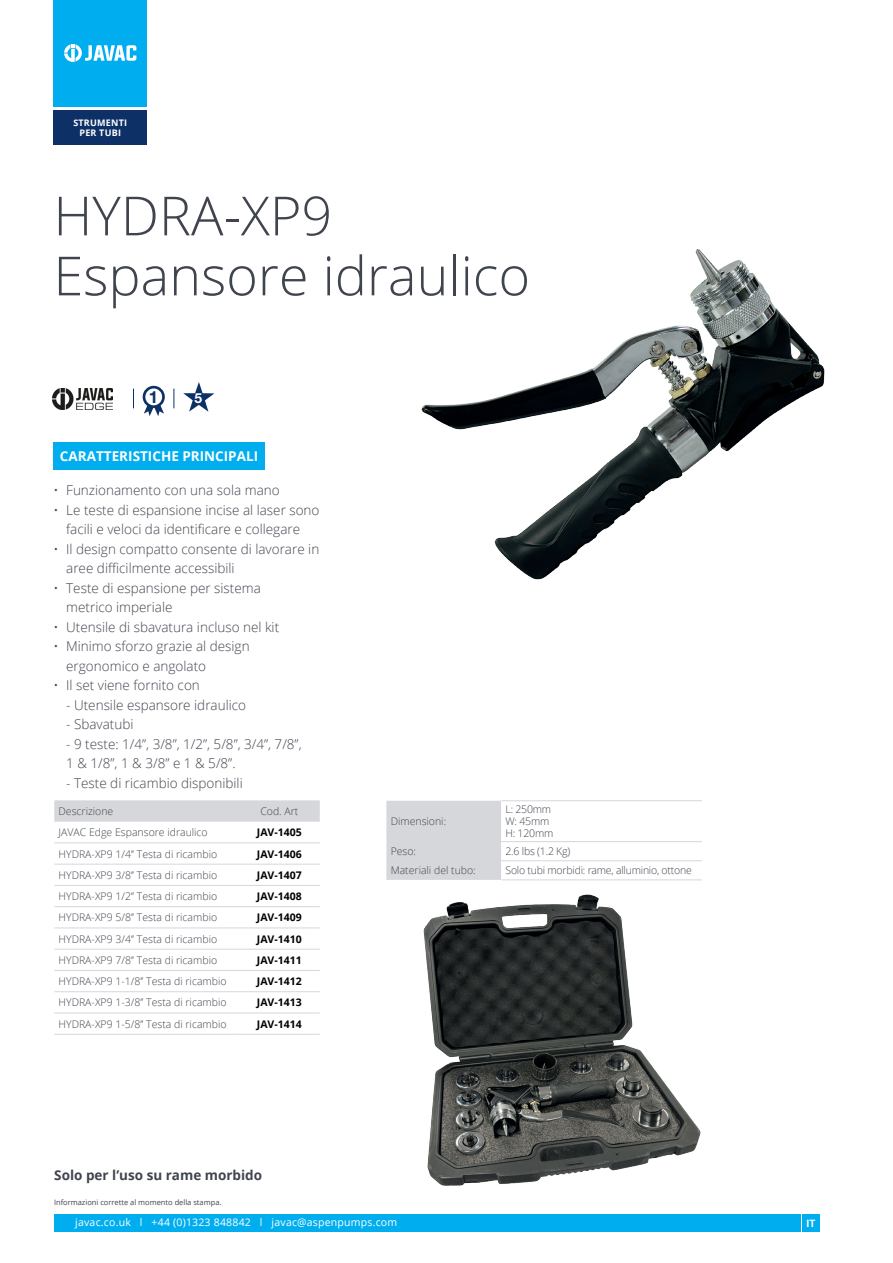
<style>
.page{position:relative;width:893px;height:1263px;background:#fff}
.page>*{position:absolute;margin:0;border:0;box-sizing:border-box;transform-origin:0 0}
.t1{font:300 54px/60px "Open Sans";color:#40444e}
.t2{font:700 16.95px "Helvetica Neue";color:#0d3166}
.t3{font:700 13.8px "Helvetica Neue";color:#fff}
.t4{font:300 13.5px/19.5px "Open Sans";color:#40444e}
.t5{font:700 13.5px "Open Sans";color:#fff}
.t6{font:700 13.5px "Open Sans";color:#40444e}
.t7{font:300 10.5px "Open Sans";color:#40444e}
.t8{font:700 10.5px "Open Sans";color:#000001}
.t9{font:300 10.5px/12px "Open Sans";letter-spacing:-.02em;color:#40444e}
.t10{font:10.5px "Open Sans";letter-spacing:.02em;color:#fff}
.t11{font:700 10.5px "Frutiger LT Pro";color:#fff}
.t12{font:700 9px/10.5px "Open Sans";letter-spacing:.025em;color:#fff;text-align:center}
.t13{font:7.5px "Open Sans";color:#40444e}
</style>
<div class="page">
<div style="left:54px;top:1214px;width:746px;height:17px;background:#00aeef"></div>
<div style="left:802px;top:1214px;width:17px;height:17px;background:#00aeef"></div>
<div style="left:53px;top:442px;width:212px;height:27px;background:#00aeef"></div>
<div style="left:53px;top:0;width:94px;height:106px;background:#00aeef"></div>
<svg style="left:64px;top:44px;width:72px;height:18px"></svg>
<img style="left:423px;top:894px;width:278px;height:292px">
<div style="left:53px;top:111px;width:94px;height:34px;background:#0d3166"></div>
<img style="left:421px;top:249px;width:404px;height:331px">
<img style="left:53px;top:389px;width:60px;height:21px">
<svg style="left:133px;top:389px;width:1px;height:19px"></svg>
<svg style="left:174px;top:389px;width:1px;height:19px"></svg>
<svg style="left:144px;top:403px;width:20px;height:13px"></svg>
<div style="left:144px;top:387px;width:19px;height:20px;background:#fff;border-radius:50%"></div>
<div style="left:143px;top:386px;width:22px;height:22px;border:3px solid #0d3166;border-radius:50%"></div>
<svg style="left:183px;top:382px;width:31px;height:30px"></svg>
<svg style="left:54px;top:800px;width:266px;height:22px"></svg>
<hr style="left:54px;top:842px;width:185px;height:1px;background:#d6d7da">
<hr style="left:239px;top:842px;width:81px;height:1px;background:#d6d7da">
<hr style="left:54px;top:864px;width:185px;height:1px;background:#d6d7da">
<hr style="left:239px;top:864px;width:81px;height:1px;background:#d6d7da">
<hr style="left:54px;top:885px;width:185px;height:1px;background:#d6d7da">
<hr style="left:239px;top:885px;width:81px;height:1px;background:#d6d7da">
<hr style="left:54px;top:906px;width:185px;height:1px;background:#d6d7da">
<hr style="left:239px;top:906px;width:81px;height:1px;background:#d6d7da">
<hr style="left:54px;top:927px;width:185px;height:1px;background:#d6d7da">
<hr style="left:239px;top:927px;width:81px;height:1px;background:#d6d7da">
<hr style="left:54px;top:949px;width:185px;height:1px;background:#d6d7da">
<hr style="left:239px;top:949px;width:81px;height:1px;background:#d6d7da">
<hr style="left:54px;top:970px;width:185px;height:1px;background:#d6d7da">
<hr style="left:239px;top:970px;width:81px;height:1px;background:#d6d7da">
<hr style="left:54px;top:991px;width:185px;height:1px;background:#d6d7da">
<hr style="left:239px;top:991px;width:81px;height:1px;background:#d6d7da">
<hr style="left:54px;top:1012px;width:185px;height:1px;background:#d6d7da">
<hr style="left:239px;top:1012px;width:81px;height:1px;background:#d6d7da">
<hr style="left:54px;top:1034px;width:185px;height:1px;background:#d6d7da">
<hr style="left:239px;top:1034px;width:81px;height:1px;background:#d6d7da">
<svg style="left:386px;top:801px;width:316px;height:79px"></svg>
<hr style="left:501px;top:800px;width:201px;height:1px;background:#d6d7da">
<hr style="left:501px;top:841px;width:201px;height:1px;background:#d6d7da">
<hr style="left:501px;top:860px;width:201px;height:1px;background:#d6d7da">
<hr style="left:501px;top:879px;width:201px;height:1px;background:#d6d7da">
<p class="t12" style="left:73px;top:117px;width:55px">STRUMENTI<br>PER TUBI</p>
<p class="t1" style="left:53px;top:184px;width:478px">HYDRA-XP9<br>Espansore idraulico</p>
<p class="t2" style="left:149px;top:383px;width:11px">1</p>
<p class="t3" style="left:195px;top:388px;width:9px">5</p>
<p class="t5" style="left:60px;top:446px;width:200px">CARATTERISTICHE PRINCIPALI</p>
<p class="t4" style="left:53px;top:480px;width:228px">• Funzionamento con una sola mano</p>
<p class="t4" style="left:53px;top:500px;width:268px;text-align:center">• Le teste di espansione incise al laser sono facili e veloci da identificare e collegare</p>
<p class="t4" style="left:66px;top:539px;width:255px;text-indent:-13px">• Il design compatto consente di lavorare in aree difficilmente accessibili</p>
<p class="t4" style="left:66px;top:578px;width:196px;text-indent:-13px">• Teste di espansione per sistema metrico imperiale</p>
<p class="t4" style="left:53px;top:617px;width:227px">• Utensile di sbavatura incluso nel kit</p>
<p class="t4" style="left:66px;top:636px;width:185px;text-indent:-13px">• Minimo sforzo grazie al design ergonomico e angolato</p>
<p class="t4" style="left:53px;top:675px;width:148px">• Il set viene fornito con</p>
<p class="t4" style="left:66px;top:695px;width:181px">- Utensile espansore idraulico</p>
<p class="t4" style="left:66px;top:714px;width:69px">- Sbavatubi</p>
<p class="t4" style="left:66px;top:734px;width:237px">- 9 teste: 1/4”, 3/8”, 1/2”, 5/8”, 3/4”, 7/8”,</p>
<p class="t4" style="left:66px;top:753px;width:171px">1 &amp; 1/8”, 1 &amp; 3/8” e 1 &amp; 5/8”.</p>
<p class="t4" style="left:66px;top:773px;width:178px">- Teste di ricambio disponibili</p>
<p class="t7" style="left:59px;top:804px;width:56px">Descrizione</p>
<p class="t7" style="left:260px;top:804px;width:40px">Cod. Art</p>
<p class="t7" style="left:59px;top:825px;width:151px">JAVAC Edge Espansore idraulico</p>
<p class="t8" style="left:257px;top:825px;width:46px">JAV-1405</p>
<p class="t7" style="left:59px;top:846px;width:160px">HYDRA-XP9 1/4’’ Testa di ricambio</p>
<p class="t8" style="left:257px;top:846px;width:46px">JAV-1406</p>
<p class="t7" style="left:59px;top:868px;width:160px">HYDRA-XP9 3/8’’ Testa di ricambio</p>
<p class="t8" style="left:257px;top:867px;width:46px">JAV-1407</p>
<p class="t7" style="left:59px;top:889px;width:160px">HYDRA-XP9 1/2’’ Testa di ricambio</p>
<p class="t8" style="left:257px;top:889px;width:46px">JAV-1408</p>
<p class="t7" style="left:59px;top:910px;width:160px">HYDRA-XP9 5/8’’ Testa di ricambio</p>
<p class="t8" style="left:257px;top:910px;width:46px">JAV-1409</p>
<p class="t7" style="left:59px;top:931px;width:160px">HYDRA-XP9 3/4’’ Testa di ricambio</p>
<p class="t8" style="left:257px;top:931px;width:46px">JAV-1410</p>
<p class="t7" style="left:59px;top:953px;width:160px">HYDRA-XP9 7/8’’ Testa di ricambio</p>
<p class="t8" style="left:257px;top:953px;width:46px">JAV-1411</p>
<p class="t7" style="left:59px;top:974px;width:170px">HYDRA-XP9 1-1/8’’ Testa di ricambio</p>
<p class="t8" style="left:257px;top:974px;width:46px">JAV-1412</p>
<p class="t7" style="left:59px;top:995px;width:170px">HYDRA-XP9 1-3/8’’ Testa di ricambio</p>
<p class="t8" style="left:257px;top:995px;width:46px">JAV-1413</p>
<p class="t7" style="left:59px;top:1017px;width:170px">HYDRA-XP9 1-5/8’’ Testa di ricambio</p>
<p class="t8" style="left:257px;top:1016px;width:46px">JAV-1414</p>
<p class="t6" style="left:54px;top:1165px;width:209px">Solo per l’uso su rame morbido</p>
<p class="t7" style="left:391px;top:814px;width:57px">Dimensioni:</p>
<p class="t9" style="left:505px;top:803px;width:49px">L: 250mm<br>W: 45mm<br>H: 120mm</p>
<p class="t7" style="left:391px;top:844px;width:27px">Peso:</p>
<p class="t7" style="left:505px;top:844px;width:66px">2.6 lbs (1.2 Kg)</p>
<p class="t7" style="left:391px;top:863px;width:87px">Materiali del tubo:</p>
<p class="t9" style="left:505px;top:864px;width:188px">Solo tubi morbidi: rame, alluminio, ottone</p>
<p class="t13" style="left:54px;top:1197px;width:169px">Informazioni corrette al momento della stampa.</p>
<p class="t10" style="left:75px;top:1215px;width:323px">javac.co.uk l +44 (0)1323 848842 l javac@aspenpumps.com</p>
<p class="t11" style="left:806px;top:1217px;width:10px">IT</p>
</div>
